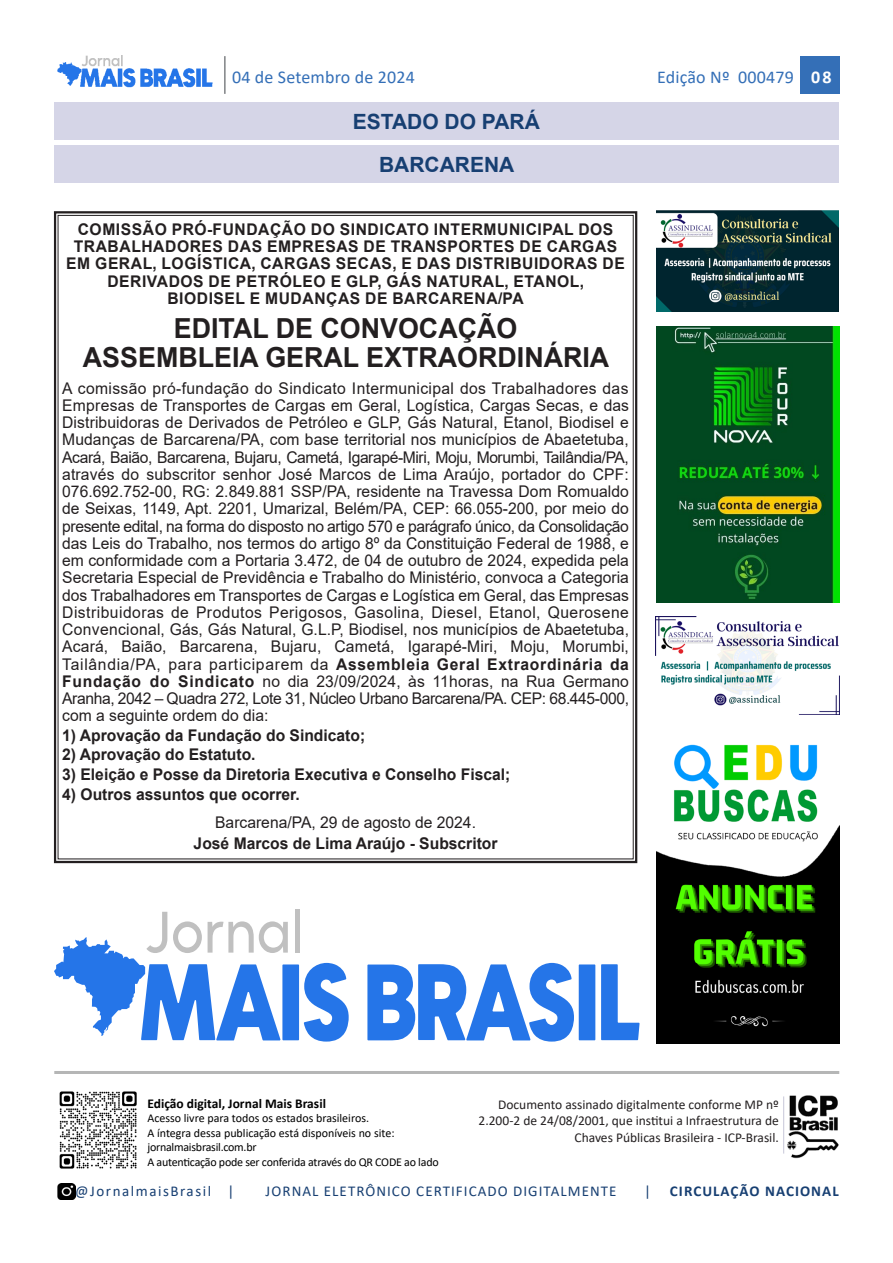
<style>
.page{position:relative;width:893px;height:1263px;background:#fff}
.page>*{position:absolute;margin:0;border:0;box-sizing:border-box;transform-origin:0 0}
.t1{font:700 27.6px/29.4px "Arial";color:#231f20;text-align:center}
.t2{font:700 21px/43px "Arial";color:#173f72;text-align:center}
.t3{font:18px "Calibri";letter-spacing:.01em;color:#346fb7}
.t4{font:16.05px/17.2px "Arial";color:#231f20;text-align:justify}
.t5{font:700 16.05px/17.2px "Arial";letter-spacing:.035em;color:#231f20;text-align:center}
.t6{font:700 16.05px "Arial";color:#231f20}
.t7{font:15px "Calibri";letter-spacing:.07em;color:#173f72}
.t8{font:15px "Calibri";letter-spacing:.105em;color:#173f72}
.t9{font:700 15px "Calibri";letter-spacing:.07em;color:#173f72}
.t10{font:13.5px/16.2px "Calibri";color:#231f20;text-align:right}
.t11{font:700 13.5px "Calibri";color:#000}
.t12{font:12px/14.4px "Calibri";letter-spacing:-.01em;color:#000}
.s1{font-weight:700;color:#fff}
.s2{font-weight:700}
</style>
<div class="page">
<div style="left:800px;top:56px;width:40px;height:38px;background:#346fb7"></div>
<hr style="left:224px;top:56px;width:2px;height:38px;background:#808285">
<img style="left:57px;top:56px;width:156px;height:32px">
<img style="left:59px;top:1091px;width:78px;height:78px">
<img style="left:57px;top:1184px;width:18px;height:16px">
<hr style="left:54px;top:1071px;width:785px;height:3px;background:#b5b6b6">
<img style="left:783px;top:1095px;width:56px;height:64px">
<hr style="left:783px;top:1096px;width:1px;height:57px;background:#c7c7d9">
<div style="left:54px;top:102px;width:785px;height:38px;background:#d5d5e7"></div>
<div style="left:54px;top:145px;width:785px;height:38px;background:#d5d5e7"></div>
<img style="left:657px;top:744px;width:182px;height:299px">
<img style="left:656px;top:210px;width:183px;height:102px">
<img style="left:656px;top:326px;width:184px;height:277px">
<img style="left:656px;top:616px;width:183px;height:99px">
<div style="left:295px;top:909px;width:5px;height:44px;background:#c0c0c0"></div>
<svg style="left:54px;top:912px;width:234px;height:128px"></svg>
<div style="left:282px;top:964px;width:17px;height:76px;background:#2575e8"></div>
<svg style="left:304px;top:963px;width:45px;height:78px"></svg>
<svg style="left:367px;top:963px;width:207px;height:78px"></svg>
<div style="left:579px;top:964px;width:16px;height:76px;background:#2575e8"></div>
<svg style="left:601px;top:964px;width:39px;height:76px"></svg>
<p class="t3" style="left:232px;top:65px;width:184px">04 de Setembro de 2024</p>
<p class="t3" style="left:657px;top:65px;width:176px">Edição Nº 000479 <span class="s1">08</span></p>
<h2 class="t2" style="left:353px;top:100px;width:189px">ESTADO DO PARÁ<br>BARCARENA</h2>
<p class="t5" style="left:66px;top:221px;width:560px">COMISSÃO PRÓ-FUNDAÇÃO DO SINDICATO INTERMUNICIPAL DOS TRABALHADORES DAS EMPRESAS DE TRANSPORTES DE CARGAS EM GERAL, LOGÍSTICA, CARGAS SECAS, E DAS DISTRIBUIDORAS DE DERIVADOS DE PETRÓLEO E GLP, GÁS NATURAL, ETANOL,<br>BIODISEL E MUDANÇAS DE BARCARENA/PA</p>
<h1 class="t1" style="left:83px;top:314px;width:528px">EDITAL DE CONVOCAÇÃO<br>ASSEMBLEIA GERAL EXTRAORDINÁRIA</h1>
<p class="t4" style="left:62px;top:379px;width:568px">A comissão pró-fundação do Sindicato Intermunicipal dos Trabalhadores das Empresas de Transportes de Cargas em Geral, Logística, Cargas Secas, e das Distribuidoras de Derivados de Petróleo e GLP, Gás Natural, Etanol, Biodisel e Mudanças de Barcarena/PA, com base territorial nos municípios de Abaetetuba, Acará, Baião, Barcarena, Bujaru, Cametá, Igarapé-Miri, Moju, Morumbi, Tailândia/PA, através do subscritor senhor José Marcos de Lima Araújo, portador do CPF:<br>076.692.752-00, RG: 2.849.881 SSP/PA, residente na Travessa Dom Romualdo de Seixas, 1149, Apt. 2201, Umarizal, Belém/PA, CEP: 66.055-200, por meio do presente edital, na forma do disposto no artigo 570 e parágrafo único, da Consolidação das Leis do Trabalho, nos termos do artigo 8º da Constituição Federal de 1988, e em conformidade com a Portaria 3.472, de 04 de outubro de 2024, expedida pela Secretaria Especial de Previdência e Trabalho do Ministério, convoca a Categoria dos Trabalhadores em Transportes de Cargas e Logística em Geral, das Empresas Distribuidoras de Produtos Perigosos, Gasolina, Diesel, Etanol, Querosene Convencional, Gás, Gás Natural, G.L.P, Biodisel, nos municípios de Abaetetuba, Acará, Baião, Barcarena, Bujaru, Cametá, Igarapé-Miri, Moju, Morumbi, Tailândia/PA, para participarem da <span class="s2">Assembleia Geral Extraordinária da Fundação do Sindicato</span> no dia 23/09/2024, às 11horas, na Rua Germano Aranha, 2042 – Quadra 272, Lote 31, Núcleo Urbano Barcarena/PA. CEP: 68.445-000, com a seguinte ordem do dia:</p>
<p class="t6" style="left:62px;top:724px;width:305px">1) Aprovação da Fundação do Sindicato;</p>
<p class="t6" style="left:62px;top:743px;width:195px">2) Aprovação do Estatuto.</p>
<p class="t6" style="left:62px;top:763px;width:450px">3) Eleição e Posse da Diretoria Executiva e Conselho Fiscal;</p>
<p class="t6" style="left:62px;top:783px;width:239px">4) Outros assuntos que ocorrer.</p>
<p class="t4" style="left:215px;top:814px;width:262px">Barcarena/PA, 29 de agosto de 2024.</p>
<p class="t6" style="left:194px;top:832px;width:305px">José Marcos de Lima Araújo - Subscritor</p>
<p class="t11" style="left:147px;top:1094px;width:180px">Edição digital, Jornal Mais Brasil</p>
<p class="t12" style="left:147px;top:1111px;width:293px">Acesso livre para todos os estados brasileiros.<br>A íntegra dessa publicação está disponíveis no site: jornalmaisbrasil.com.br<br>A autenticação pode ser conferida através do QR CODE ao lado</p>
<p class="t10" style="left:479px;top:1096px;width:302px">Documento assinado digitalmente conforme MP nº<br>2.200-2 de 24/08/2001, que institui a Infraestrutura de<br>Chaves Públicas Brasileira - ICP-Brasil.</p>
<p class="t8" style="left:75px;top:1181px;width:161px">@JornalmaisBrasil |</p>
<p class="t7" style="left:266px;top:1181px;width:352px">JORNAL ELETRÔNICO CERTIFICADO DIGITALMENTE</p>
<p class="t7" style="left:644px;top:1181px;width:8px">|</p>
<p class="t9" style="left:670px;top:1181px;width:170px">CIRCULAÇÃO NACIONAL</p>
</div>
